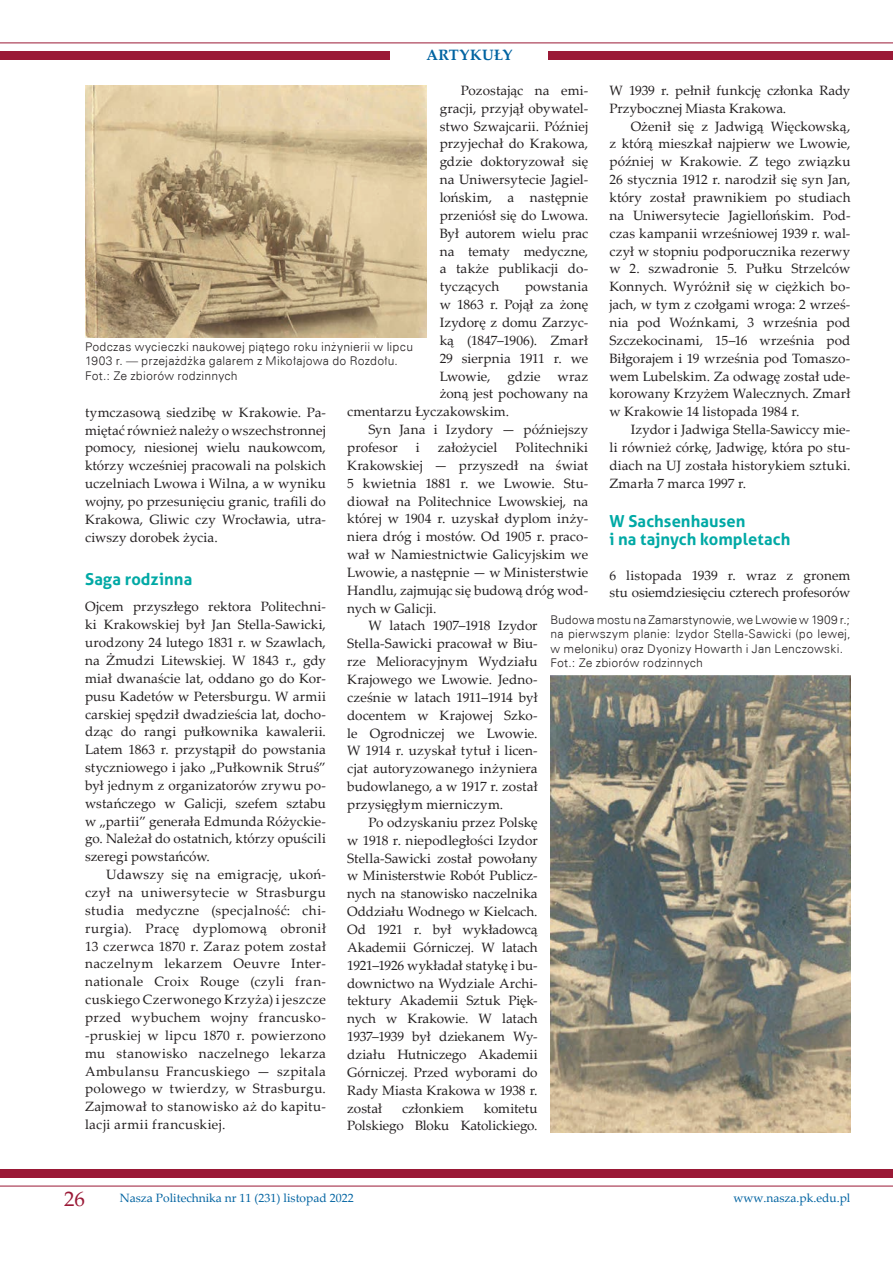
<style>
.page{position:relative;width:893px;height:1263px;background:#fff}
.page>*{position:absolute;margin:0;border:0;box-sizing:border-box;transform-origin:0 0}
.t1{font:21px "Palatino Linotype";color:#9a1936}
.tytul_bezszer_zielon{font:700 16.5px/17.9px "Aller";letter-spacing:.005em;color:#00a9a5}
.t2{font:700 15px "Palatino Linotype";letter-spacing:.03em;color:#0063a1}
.tekst_szeryfowy{font:13.5px/17.9px "Palatino Linotype";letter-spacing:.005em;color:#231f20;text-align:justify}
.tekst_szeryfowy_beza{font:13.5px/17.9px "Palatino Linotype";color:#231f20;text-align:justify}
.tekst_szeryfowy-2{font:13.5px/17.9px "Palatino Linotype";letter-spacing:-.015em;color:#231f20;text-align:right}
.ryc_podpis{font:12px/14.4px "Zurich Lt EU";letter-spacing:.015em;color:#231f20;text-align:justify}
.ryc_podpis_bez_dz{font:12px/14.4px "Zurich Lt EU";letter-spacing:.015em;color:#231f20}
.t3{font:12px "Palatino Linotype";color:#0063a1}
</style>
<div class="page">
<hr style="left:0;top:43px;width:893px;height:1px;background:#9a1936">
<div style="left:0;top:51px;width:893px;height:9px;background:#9a1936"></div>
<div style="left:0;top:1169px;width:893px;height:9px;background:#9a1936"></div>
<hr style="left:0;top:1186px;width:893px;height:1px;background:#9a1936">
<div style="left:391px;top:46px;width:157px;height:20px;background:#fff"></div>
<img style="left:85px;top:85px;width:342px;height:252px">
<img style="left:550px;top:676px;width:300px;height:456px">
<p class="t2" style="left:426px;top:45px;width:88px">ARTYKUŁY</p>
<p class="tekst_szeryfowy" style="left:609px;top:81px;width:242px">W 1939 r. pełnił funkcję członka Rady<br>Przybocznej Miasta Krakowa.</p>
<p class="tekst_szeryfowy" style="left:609px;top:117px;width:243px;text-indent:21px">Ożenił się z Jadwigą Więckowską, z którą mieszkał najpierw we Lwowie, później w Krakowie. Z tego związku 26 stycznia 1912 r. narodził się syn Jan, który został prawnikiem po studiach na Uniwersytecie Jagiellońskim. Pod&shy;czas kampanii wrześniowej 1939 r. wal&shy;czył w stopniu podporucznika rezerwy w 2. szwadronie 5. Pułku Strzelców Konnych. Wyróżnił się w ciężkich bo&shy;jach, w tym z czołgami wroga: 2 wrześ&shy;nia pod Woźnkami, 3 września pod Szczekocinami, 15–16 września pod Biłgorajem i 19 września pod Tomaszo&shy;wem Lubelskim. Za odwagę został ude&shy;korowany Krzyżem Walecznych. Zmarł w Krakowie 14 listopada 1984 r.</p>
<p class="tekst_szeryfowy" style="left:609px;top:420px;width:242px;text-indent:21px">Izydor i Jadwiga Stella-Sawiccy mie&shy;li również córkę, Jadwigę, która po stu&shy;diach na UJ została historykiem sztuki.<br>Zmarła 7 marca 1997 r.</p>
<p class="tytul_bezszer_zielon" style="left:609px;top:512px;width:182px">W Sachsenhausen<br>i na tajnych kompletach</p>
<p class="tekst_szeryfowy_beza" style="left:609px;top:565px;width:242px">6 listopada 1939 r. wraz z gronem stu osiemdziesięciu czterech profesorów</p>
<p class="tekst_szeryfowy" style="left:440px;top:81px;width:150px;text-indent:21px">Pozostając na emi&shy;gracji, przyjął obywatel&shy;stwo Szwajcarii. Później przyjechał do Krakowa, gdzie doktoryzował się na Uniwersytecie Jagiel&shy;lońskim, a następnie przeniósł się do Lwowa.<br>Był autorem wielu prac na tematy medyczne, a także publikacji do&shy;tyczących</p>
<p class="tekst_szeryfowy" style="left:440px;top:277px;width:150px;text-indent:85px">powstania w 1863 r. Pojął za żonę Izydorę z domu Zarzyc&shy;ką (1847–1906). Zmarł 29 sierpnia 1911 r. we Lwowie,</p>
<p class="ryc_podpis_bez_dz" style="left:85px;top:339px;width:330px">Podczas wycieczki naukowej piątego roku inżynierii w lipcu<br>1903 r. — przejażdżka galarem z Mikołajowa do Rozdołu.</p>
<p class="ryc_podpis_bez_dz" style="left:85px;top:368px;width:154px">Fot.: Ze zbiorów rodzinnych</p>
<p class="tekst_szeryfowy" style="left:508px;top:366px;width:35px">gdzie</p>
<p class="tekst_szeryfowy" style="left:558px;top:366px;width:32px">wraz</p>
<p class="tekst_szeryfowy" style="left:440px;top:384px;width:150px">żoną jest pochowany na</p>
<p class="tekst_szeryfowy" style="left:347px;top:402px;width:163px">cmentarzu Łyczakowskim.</p>
<p class="tekst_szeryfowy" style="left:347px;top:420px;width:242px;text-indent:21px">Syn Jana i Izydory — późniejszy profesor</p>
<p class="tekst_szeryfowy" style="left:85px;top:403px;width:242px">tymczasową siedzibę w Krakowie. Pa&shy;miętać również należy o wszechstronnej pomocy, niesionej wielu naukowcom, którzy wcześniej pracowali na polskich uczelniach Lwowa i Wilna, a w wyniku wojny, po przesunięciu granic, trafili do Krakowa, Gliwic czy Wrocławia, utra&shy;ciwszy dorobek życia.</p>
<p class="tytul_bezszer_zielon" style="left:85px;top:570px;width:109px">Saga rodzinna</p>
<p class="tekst_szeryfowy_beza" style="left:85px;top:597px;width:242px">Ojcem przyszłego rektora Politechni&shy;ki Krakowskiej był Jan Stella-Sawicki, urodzony 24 lutego 1831 r. w Szawlach, na Żmudzi Litewskiej. W 1843 r., gdy miał dwanaście lat, oddano go do Kor&shy;pusu Kadetów w Petersburgu. W armii carskiej spędził dwadzieścia lat, docho&shy;dząc do rangi pułkownika kawalerii.<br>Latem 1863 r. przystąpił do powstania styczniowego i jako „Pułkownik Struś” był jednym z organizatorów zrywu po&shy;wstańczego w Galicji, szefem sztabu w „partii” generała Edmunda Różyckie&shy;go. Należał do ostatnich, którzy opuścili szeregi powstańców.</p>
<p class="tekst_szeryfowy" style="left:85px;top:865px;width:242px;text-indent:21px">Udawszy się na emigrację, ukoń&shy;czył na uniwersytecie w Strasburgu studia medyczne (specjalność: chi&shy;rurgia). Pracę dyplomową obronił 13 czerwca 1870 r. Zaraz potem został naczelnym lekarzem Oeuvre Inter&shy;nationale Croix Rouge (czyli fran&shy;cuskiego Czerwonego Krzyża) i jeszcze przed wybuchem wojny francusko--pruskiej w lipcu 1870 r. powierzono mu stanowisko naczelnego lekarza Ambulansu Francuskiego — szpitala polowego w twierdzy, w Strasburgu.<br>Zajmował to stanowisko aż do kapitu&shy;lacji armii francuskiej.</p>
<p class="tekst_szeryfowy" style="left:347px;top:438px;width:242px;text-indent:168px">Politechniki Krakowskiej — przyszedł na świat 5 kwietnia 1881 r. we Lwowie. Stu&shy;diował na Politechnice Lwowskiej, na której w 1904 r. uzyskał dyplom inży&shy;niera dróg i mostów. Od 1905 r. praco&shy;wał w Namiestnictwie Galicyjskim we Lwowie, a następnie — w Ministerstwie Handlu, zajmując się budową dróg wod&shy;nych w Galicji.</p>
<p class="tekst_szeryfowy" style="left:347px;top:616px;width:192px;text-indent:21px">W latach 1907–1918 Izydor Stella-Sawicki pracował w Biu&shy;rze Melioracyjnym Wydziału Krajowego we Lwowie. Jedno&shy;cześnie w latach 1911–1914 był docentem w Krajowej Szko&shy;le Ogrodniczej we Lwowie.<br>W 1914 r. uzyskał tytuł i licen&shy;cjat autoryzowanego inżyniera budowlanego, a w 1917 r. został przysięgłym mierniczym.</p>
<p class="tekst_szeryfowy" style="left:347px;top:813px;width:192px;text-indent:21px">Po odzyskaniu przez Polskę w 1918 r. niepodległości Izydor Stella-Sawicki został powołany w Ministerstwie Robót Publicz&shy;nych na stanowisko naczelnika Oddziału Wodnego w Kielcach.<br>Od 1921 r. był wykładowcą Akademii Górniczej. W latach 1921–1926 wykładał statykę i bu&shy;downictwo na Wydziale Archi&shy;tektury Akademii Sztuk Pięk&shy;nych w Krakowie. W latach 1937–1939 był dziekanem Wy&shy;działu Hutniczego Akademii Górniczej. Przed wyborami do Rady Miasta Krakowa w 1938 r. został</p>
<p class="tekst_szeryfowy" style="left:416px;top:438px;width:5px">i</p>
<p class="tekst_szeryfowy" style="left:438px;top:438px;width:61px">założyciel</p>
<p class="ryc_podpis" style="left:550px;top:612px;width:302px">Budowa mostu na Zamarstynowie, we Lwowie w 1909 r.; na pierwszym planie: Izydor Stella-Sawicki (po lewej, w meloniku) oraz Dyonizy Howarth i Jan Lenczowski.</p>
<p class="ryc_podpis" style="left:550px;top:655px;width:154px">Fot.: Ze zbiorów rodzinnych</p>
<p class="tekst_szeryfowy-2" style="left:347px;top:1098px;width:192px">komitetu<br>Polskiego Bloku Katolickiego.</p>
<p class="tekst_szeryfowy" style="left:402px;top:1098px;width:63px">członkiem</p>
<p class="t1" style="left:64px;top:1184px;width:22px">26</p>
<p class="t3" style="left:120px;top:1190px;width:235px">Nasza Politechnika nr 11 (231) listopad 2022</p>
<p class="t3" style="left:733px;top:1190px;width:118px">www.nasza.pk.edu.pl</p>
</div>
